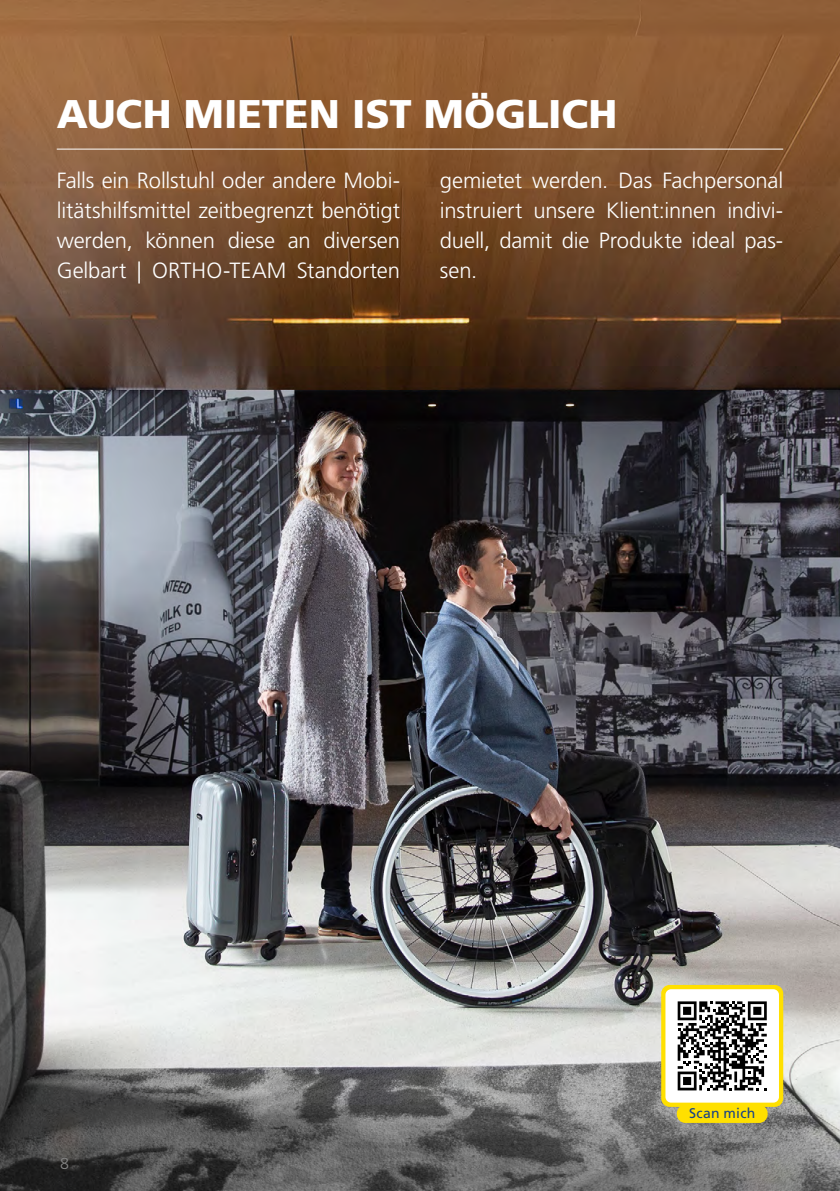
<style>
.page{position:relative;width:840px;height:1191px;background:#fff}
.page>*{position:absolute;margin:0;border:0;box-sizing:border-box;transform-origin:0 0}
.t1{font:900 40px "Frutiger LT Std";color:#fff}
.t2{font:300 22px/30px "Frutiger LT Std";letter-spacing:-.005em;color:#fff;text-align:justify}
.t3{font:300 16px "Frutiger LT Std";color:#878787}
.t4{font:14px "Frutiger LT Std";letter-spacing:.015em;color:#184287}
</style>
<div class="page">
<img style="left:0;top:0;width:839px;height:1191px">
<hr style="left:57px;top:149px;width:725px;height:1px;background:#fff">
<svg style="left:660px;top:985px;width:122px;height:121px;background:#f9df27"></svg>
<div style="left:676px;top:1104px;width:91px;height:19px;background:#ffe000;border-radius:9px"></div>
<div style="left:665px;top:989px;width:113px;height:113px;background:#fff;border-radius:6px"></div>
<svg style="left:677px;top:1001px;width:89px;height:89px"></svg>
<h1 class="t1" style="left:57px;top:90px;width:562px">AUCH MIETEN IST MÖGLICH</h1>
<p class="t2" style="left:57px;top:166px;width:345px">Falls ein Rollstuhl oder andere Mobi&shy;litätshilfsmittel zeitbegrenzt benötigt werden, können diese an diversen Gelbart | ORTHO-TEAM Standorten</p>
<p class="t2" style="left:439px;top:166px;width:345px">gemietet werden. Das Fachpersonal instruiert unsere Klient:innen indivi&shy;duell, damit die Produkte ideal pas&shy;sen.</p>
<p class="t3" style="left:60px;top:1154px;width:10px">8</p>
<p class="t4" style="left:688px;top:1104px;width:68px">Scan mich</p>
</div>
